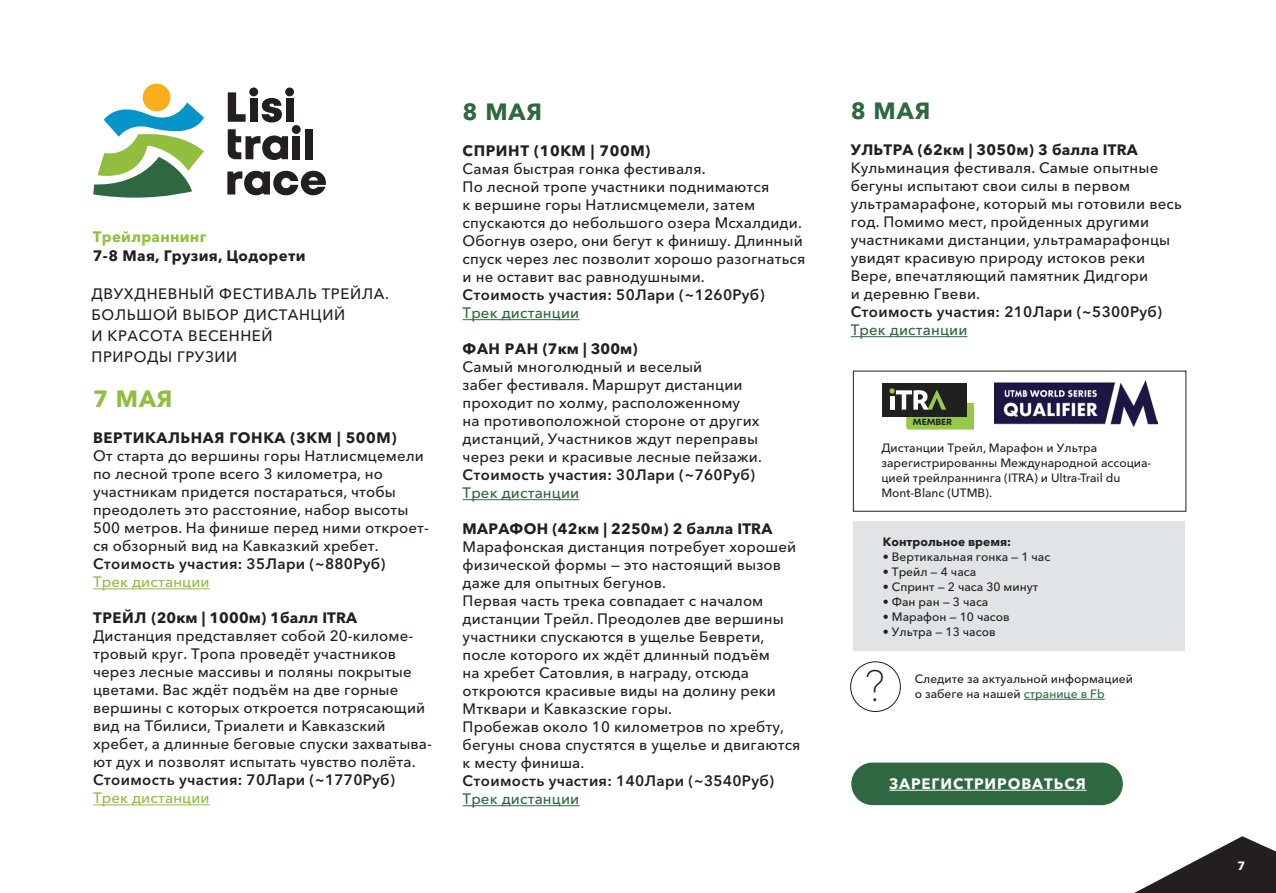
<style>
.page{position:relative;width:1276px;height:893px;background:#fff}
.page>*{position:absolute;margin:0;border:0;box-sizing:border-box;transform-origin:0 0}
.t1{font:100 43.2px "Avenir Next World";color:#231f20}
.t2{font:700 23.4px "Avenir Next World";letter-spacing:.04em;color:#2f6840}
.t3{font:700 23.4px "Avenir Next World";color:#92be40}
.t4{font:500 15px/18px "Avenir Next World";letter-spacing:.01em;color:#231f20}
.t5{font:600 15px "Avenir Next World";letter-spacing:.02em;color:#231f20}
.t6{font:700 15px "Avenir Next World";letter-spacing:.02em;color:#231f20}
.t7{font:500 15px/21px "Avenir Next World";letter-spacing:.04em;color:#231f20}
.t8{font:500 15px "Avenir Next World";letter-spacing:.01em;color:#2f6840}
.t9{font:700 15px "Avenir Next World";letter-spacing:.04em;color:#231f20}
.t10{font:500 15px "Avenir Next World";letter-spacing:.01em;color:#92be40}
.t11{font:700 15px "Avenir Next World";letter-spacing:.06em;color:#fff}
.t12{font:700 15px "Avenir Next World";letter-spacing:.02em;color:#92be40}
.t13{font:500 12px/15px "Avenir Next World";color:#231f20}
.t14{font:700 12px "Avenir Next World";color:#231f20}
.t15{font:700 12px "Avenir Next World";color:#fff}
.t16{font:700 9px "Mont";color:#211e1f}
.s1{color:#2f6840}
</style>
<div class="page">
<hr style="left:463px;top:319px;width:116px;height:1px;background:#2f6840">
<hr style="left:463px;top:499px;width:116px;height:1px;background:#2f6840">
<hr style="left:463px;top:805px;width:116px;height:1px;background:#2f6840">
<hr style="left:850px;top:336px;width:117px;height:1px;background:#2f6840">
<hr style="left:93px;top:588px;width:117px;height:1px;background:#92be40">
<hr style="left:93px;top:804px;width:117px;height:1px;background:#92be40">
<svg style="left:93px;top:83px;width:111px;height:115px"></svg>
<svg style="left:228px;top:92px;width:18px;height:30px"></svg>
<svg style="left:262px;top:98px;width:20px;height:24px"></svg>
<svg style="left:228px;top:129px;width:60px;height:31px"></svg>
<div style="left:305px;top:129px;width:8px;height:30px;background:#231f20"></div>
<svg style="left:227px;top:171px;width:99px;height:24px"></svg>
<div style="left:292px;top:136px;width:8px;height:23px;background:#231f20"></div>
<div style="left:292px;top:125px;width:9px;height:9px;background:#231f20;border-radius:50%"></div>
<div style="left:286px;top:99px;width:8px;height:23px;background:#231f20"></div>
<div style="left:285px;top:87px;width:9px;height:9px;background:#231f20;border-radius:50%"></div>
<div style="left:250px;top:99px;width:8px;height:23px;background:#231f20"></div>
<div style="left:249px;top:87px;width:9px;height:9px;background:#231f20;border-radius:50%"></div>
<div style="left:853px;top:521px;width:332px;height:130px;background:#e0e4e7"></div>
<div style="left:882px;top:383px;width:84px;height:33px;background:#221f1f"></div>
<svg style="left:889px;top:388px;width:85px;height:42px"></svg>
<img style="left:994px;top:381px;width:163px;height:45px">
<div style="left:853px;top:371px;width:333px;height:141px;border:1px solid #231f20"></div>
<hr style="left:1024px;top:699px;width:80px;height:1px;background:#2f6840">
<div style="left:850px;top:661px;width:50px;height:51px;border:1px solid #231f20;border-radius:50%"></div>
<svg style="left:1134px;top:836px;width:142px;height:57px"></svg>
<div style="left:851px;top:763px;width:271px;height:42px;background:#2f6840;border-radius:21px"></div>
<hr style="left:889px;top:790px;width:197px;height:1px;background:#fff">
<p class="t12" style="left:93px;top:228px;width:115px">Трейлраннинг</p>
<p class="t6" style="left:93px;top:247px;width:214px">7-8 Мая, Грузия, Цодорети</p>
<p class="t7" style="left:92px;top:283px;width:299px">ДВУХДНЕВНЫЙ ФЕСТИВАЛЬ ТРЕЙЛА.<br>БОЛЬШОЙ ВЫБОР ДИСТАНЦИЙ<br>И КРАСОТА ВЕСЕННЕЙ<br>ПРИРОДЫ ГРУЗИИ</p>
<h2 class="t3" style="left:93px;top:386px;width:81px">7 МАЯ</h2>
<p class="t9" style="left:93px;top:429px;width:305px">ВЕРТИКАЛЬНАЯ ГОНКА (3КМ | 500М)</p>
<p class="t4" style="left:93px;top:447px;width:337px">От старта до вершины горы Натлисмцемели по лесной тропе всего 3 километра, но участникам придется постараться, чтобы преодолеть это расстояние, набор высоты 500 метров. На финише перед ними откроет&shy;ся обзорный вид на Кавказкий хребет.</p>
<p class="t5" style="left:93px;top:555px;width:294px">Стоимость участия: 35Лари (~880Руб)</p>
<p class="t10" style="left:93px;top:573px;width:118px">Трек дистанции</p>
<p class="t6" style="left:93px;top:609px;width:266px">ТРЕЙЛ (20км | 1000м) 1балл ITRA</p>
<p class="t4" style="left:93px;top:627px;width:340px">Дистанция представляет собой 20-киломе&shy;тровый круг. Тропа проведёт участников через лесные массивы и поляны покрытые цветами. Вас ждёт подъём на две горные вершины с которых откроется потрясающий вид на Тбилиси, Триалети и Кавказский хребет, а длинные беговые спуски захватыва&shy;ют дух и позволят испытать чувство полёта.</p>
<p class="t5" style="left:93px;top:771px;width:303px">Стоимость участия: 70Лари (~1770Руб)</p>
<p class="t10" style="left:93px;top:789px;width:118px">Трек дистанции</p>
<h2 class="t2" style="left:463px;top:98px;width:81px">8 МАЯ</h2>
<p class="t9" style="left:463px;top:142px;width:189px">СПРИНТ (10КМ | 700М)</p>
<p class="t4" style="left:463px;top:160px;width:344px">Самая быстрая гонка фестиваля.<br>По лесной тропе участники поднимаются<br>к вершине горы Натлисмцемели, затем спускаются до небольшого озера Мсхалдиди.<br>Обогнув озеро, они бегут к финишу. Длинный спуск через лес позволит хорошо разогнаться и не оставит вас равнодушными.</p>
<p class="t5" style="left:463px;top:286px;width:303px">Стоимость участия: 50Лари (~1260Руб)</p>
<p class="t8" style="left:463px;top:304px;width:118px">Трек дистанции</p>
<p class="t6" style="left:463px;top:340px;width:177px">ФАН РАН (7км | 300м)</p>
<p class="t4" style="left:463px;top:358px;width:301px">Самый многолюдный и веселый<br>забег фестиваля. Маршрут дистанции проходит по холму, расположенному<br>на противоположной стороне от других дистанций, Участников ждут переправы через реки и красивые лесные пейзажи.</p>
<p class="t5" style="left:463px;top:466px;width:294px">Стоимость участия: 30Лари (~760Руб)</p>
<p class="t8" style="left:463px;top:484px;width:118px">Трек дистанции</p>
<p class="t6" style="left:463px;top:520px;width:311px">МАРАФОН (42км | 2250м) 2 балла ITRA</p>
<p class="t4" style="left:463px;top:538px;width:339px">Марафонская дистанция потребует хорошей физической формы — это настоящий вызов даже для опытных бегунов.<br>Первая часть трека совпадает с началом дистанции Трейл. Преодолев две вершины участники спускаются в ущелье Беврети, после которого их ждёт длинный подъём<br>на хребет Сатовлия, в награду, отсюда откроются красивые виды на долину реки Мтквари и Кавказские горы.<br>Пробежав около 10 километров по хребту, бегуны снова спустятся в ущелье и двигаются к месту финиша.</p>
<p class="t5" style="left:463px;top:772px;width:313px">Стоимость участия: 140Лари (~3540Руб)</p>
<p class="t8" style="left:463px;top:790px;width:118px">Трек дистанции</p>
<h2 class="t2" style="left:850px;top:97px;width:81px">8 МАЯ</h2>
<p class="t6" style="left:850px;top:141px;width:288px">УЛЬТРА (62км | 3050м) 3 балла ITRA</p>
<p class="t4" style="left:850px;top:159px;width:332px">Кульминация фестиваля. Самые опытные бегуны испытают свои силы в первом ультрамарафоне, который мы готовили весь год. Помимо мест, пройденных другими участниками дистанции, ультрамарафонцы увидят красивую природу истоков реки Вере, впечатляющий памятник Дидгори<br>и деревню Гвеви.</p>
<p class="t5" style="left:850px;top:303px;width:313px">Стоимость участия: 210Лари (~5300Руб)</p>
<p class="t8" style="left:850px;top:321px;width:118px">Трек дистанции</p>
<p class="t16" style="left:913px;top:416px;width:41px">MEMBER</p>
<p class="t13" style="left:881px;top:440px;width:272px">Дистанции Трейл, Марафон и Ультра зарегистрированны Международной ассоциа&shy;цией трейлраннинга (ITRA) и Ultra-Trail du Mont-Blanc (UTMB).</p>
<p class="t14" style="left:883px;top:534px;width:130px">Контрольное время:</p>
<p class="t13" style="left:883px;top:549px;width:169px">• Вертикальная гонка — 1 час</p>
<p class="t13" style="left:883px;top:564px;width:95px">• Трейл — 4 часа</p>
<p class="t13" style="left:883px;top:579px;width:157px">• Спринт — 2 часа 30 минут</p>
<p class="t13" style="left:883px;top:594px;width:107px">• Фан ран — 3 часа</p>
<p class="t13" style="left:883px;top:609px;width:128px">• Марафон — 10 часов</p>
<p class="t13" style="left:883px;top:624px;width:114px">• Ультра — 13 часов</p>
<h1 class="t1" style="left:864px;top:651px;width:22px">?</h1>
<p class="t13" style="left:914px;top:671px;width:220px">Следите за актуальной информацией</p>
<p class="t13" style="left:914px;top:686px;width:191px">о забеге на нашей <span class="s1">странице в Fb</span></p>
<p class="t11" style="left:889px;top:775px;width:198px">ЗАРЕГИСТРИРОВАТЬСЯ</p>
<p class="t15" style="left:1237px;top:859px;width:9px">7</p>
</div>
